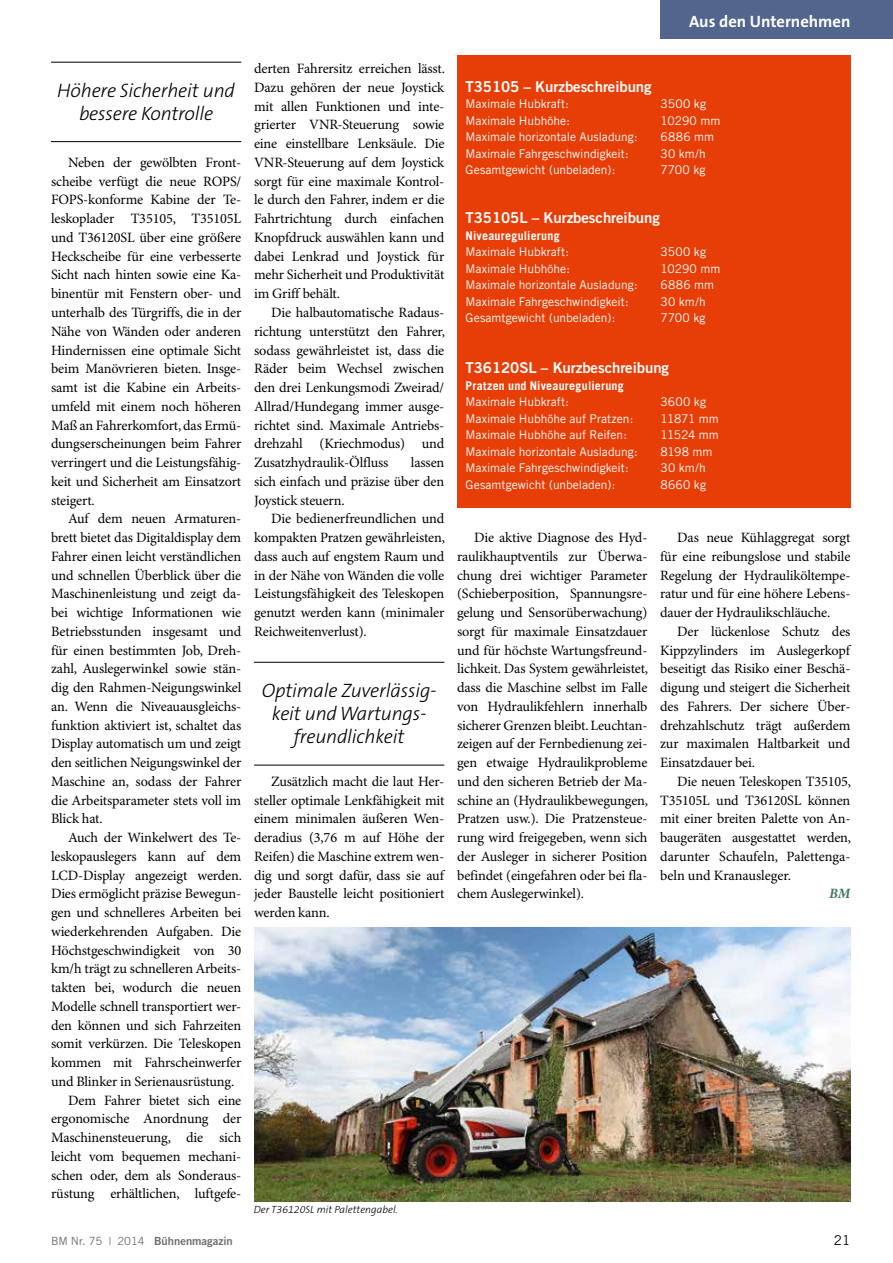
<style>
.page{position:relative;width:893px;height:1263px;background:#fff}
.page>*{position:absolute;margin:0;border:0;box-sizing:border-box;transform-origin:0 0}
.t1{font:italic 300 19.5px/23.4px "The Sans B3";letter-spacing:-.01em;color:#000;text-align:center}
.t2{font:700 16.5px "The Sans B7";color:#fff}
.t3{font:15px "Trade Gothic Bold Two";letter-spacing:-.005em;color:#fff}
.t4{font:14.25px/18.8px "Minion Pro";letter-spacing:-.01em;color:#000;text-align:justify}
.t5{font:italic 700 14.25px "Minion Pro";color:#3f765e}
.t6{font:13.5px "Trade Gothic";color:#000}
.t7{font:12px "Trade Gothic";color:#fff}
.t8{font:700 12px "Trade Gothic";letter-spacing:.02em;color:#fff}
.t9{font:11.25px "Trade Gothic Bold Two";color:#6e6e6e}
.t10{font:italic 300 10.5px "The Sans B3";color:#000}
.s1{font-family:"Trade Gothic"}
</style>
<div class="page">
<div style="left:660px;top:0;width:233px;height:39px;background:#51658d"></div>
<hr style="left:51px;top:62px;width:190px;height:1px;background:#000">
<hr style="left:51px;top:141px;width:190px;height:1px;background:#000">
<div style="left:457px;top:55px;width:393px;height:452px;background:#e73e07"></div>
<hr style="left:254px;top:662px;width:190px;height:1px;background:#000">
<hr style="left:254px;top:765px;width:190px;height:1px;background:#000">
<img style="left:254px;top:927px;width:596px;height:274px">
<p class="t2" style="left:689px;top:13px;width:163px">Aus den Unternehmen</p>
<h1 class="t1" style="left:57px;top:79px;width:179px">Höhere Sicherheit und bessere Kontrolle</h1>
<p class="t4" style="left:51px;top:154px;width:192px;text-indent:17px">Neben der gewölbten Front&shy;scheibe verfügt die neue ROPS/ FOPS-konforme Kabine der Te&shy;leskoplader T35105, T35105L und T36120SL über eine größere Heckscheibe für eine verbesserte Sicht nach hinten sowie eine Ka&shy;binentür mit Fenstern ober- und unterhalb des Türgriffs, die in der Nähe von Wänden oder anderen Hindernissen eine optimale Sicht beim Manövrieren bieten. Insge&shy;samt ist die Kabine ein Arbeits&shy;umfeld mit einem noch höheren Maß an Fahrerkomfort, das Ermü&shy;dungserscheinungen beim Fahrer verringert und die Leistungsfähig&shy;keit und Sicherheit am Einsatzort steigert.</p>
<p class="t4" style="left:51px;top:510px;width:192px;text-indent:17px">Auf dem neuen Armaturen&shy;brett bietet das Digitaldisplay dem Fahrer einen leicht verständlichen und schnellen Überblick über die Maschinenleistung und zeigt da&shy;bei wichtige Informationen wie Betriebsstunden insgesamt und für einen bestimmten Job, Dreh&shy;zahl, Auslegerwinkel sowie stän&shy;dig den Rahmen-Neigungswinkel an. Wenn die Niveauausgleichs&shy;funktion aktiviert ist, schaltet das Display automatisch um und zeigt den seitlichen Neigungswinkel der Maschine an, sodass der Fahrer die Arbeitsparameter stets voll im Blick hat.</p>
<p class="t4" style="left:68px;top:829px;width:175px">Auch der Winkelwert des Te-</p>
<p class="t4" style="left:51px;top:847px;width:192px">leskopauslegers kann auf dem</p>
<p class="t4" style="left:51px;top:866px;width:193px">LCD-Display angezeigt werden.</p>
<p class="t4" style="left:51px;top:885px;width:192px">Dies ermöglicht präzise Bewegun-</p>
<p class="t4" style="left:51px;top:904px;width:192px">gen und schnelleres Arbeiten bei</p>
<p class="t4" style="left:51px;top:922px;width:192px">wiederkehrenden Aufgaben. Die</p>
<p class="t4" style="left:51px;top:941px;width:192px">Höchstgeschwindigkeit von 30</p>
<p class="t4" style="left:51px;top:960px;width:192px">km/h trägt zu schnelleren Arbeits-</p>
<p class="t4" style="left:51px;top:979px;width:192px">takten bei, wodurch die neuen</p>
<p class="t4" style="left:51px;top:997px;width:192px">Modelle schnell transportiert wer-</p>
<p class="t4" style="left:51px;top:1016px;width:192px">den können und sich Fahrzeiten</p>
<p class="t4" style="left:51px;top:1035px;width:192px">somit verkürzen. Die Teleskopen</p>
<p class="t4" style="left:51px;top:1054px;width:192px">kommen mit Fahrscheinwerfer</p>
<p class="t4" style="left:51px;top:1072px;width:185px">und Blinker in Serienausrüstung.</p>
<p class="t4" style="left:68px;top:1091px;width:175px">Dem Fahrer bietet sich eine</p>
<p class="t4" style="left:51px;top:1110px;width:192px">ergonomische Anordnung der</p>
<p class="t4" style="left:51px;top:1129px;width:192px">Maschinensteuerung, die sich</p>
<p class="t4" style="left:51px;top:1147px;width:192px">leicht vom bequemen mechani-</p>
<p class="t4" style="left:51px;top:1166px;width:192px">schen oder, dem als Sonderaus-</p>
<p class="t4" style="left:51px;top:1185px;width:192px">rüstung erhältlichen, luftgefe-</p>
<p class="t4" style="left:254px;top:60px;width:193px">derten Fahrersitz erreichen lässt.<br>Dazu gehören der neue Joystick mit allen Funktionen und inte&shy;grierter VNR-Steuerung sowie eine einstellbare Lenksäule. Die VNR-Steuerung auf dem Joystick sorgt für eine maximale Kontrol&shy;le durch den Fahrer, indem er die Fahrtrichtung durch einfachen Knopfdruck auswählen kann und dabei Lenkrad und Joystick für mehr Sicherheit und Produktivität im Griff behält.</p>
<p class="t4" style="left:254px;top:304px;width:193px;text-indent:17px">Die halbautomatische Radaus&shy;richtung unterstützt den Fahrer, sodass gewährleistet ist, dass die Räder beim Wechsel zwischen den drei Lenkungsmodi Zweirad/ Allrad/Hundegang immer ausge&shy;richtet sind. Maximale Antriebs&shy;drehzahl (Kriechmodus) und Zusatzhydraulik-Ölfluss</p>
<p class="t4" style="left:254px;top:454px;width:192px;text-indent:157px">lassen sich einfach und präzise über den Joystick steuern.</p>
<p class="t4" style="left:254px;top:510px;width:193px;text-indent:17px">Die bedienerfreundlichen und kompakten Pratzen gewährleisten, dass auch auf engstem Raum und in der Nähe von Wänden die volle Leistungsfähigkeit des Teleskopen genutzt werden kann (minimaler Reichweitenverlust).</p>
<h1 class="t1" style="left:262px;top:679px;width:176px">Optimale Zuverlässig&shy;keit und Wartungs&shy;freundlichkeit</h1>
<p class="t4" style="left:254px;top:772px;width:192px;text-indent:17px">Zusätzlich macht die laut Her&shy;steller optimale Lenkfähigkeit mit einem minimalen äußeren Wen&shy;deradius (3,76 m auf Höhe der Reifen) die Maschine extrem wen&shy;dig und sorgt dafür, dass sie auf jeder Baustelle leicht positioniert werden kann.</p>
<p class="t3" style="left:466px;top:77px;width:188px">T35105 – Kurzbeschreibung</p>
<p class="t7" style="left:466px;top:97px;width:105px">Maximale Hubkraft:</p>
<p class="t7" style="left:661px;top:97px;width:47px">3500 kg</p>
<p class="t7" style="left:466px;top:113px;width:106px">Maximale Hubhöhe:</p>
<p class="t7" style="left:661px;top:113px;width:61px">10290 mm</p>
<p class="t7" style="left:466px;top:130px;width:174px">Maximale horizontale Ausladung:</p>
<p class="t7" style="left:661px;top:130px;width:55px">6886 mm</p>
<p class="t7" style="left:466px;top:146px;width:165px">Maximale Fahrgeschwindigkeit:</p>
<p class="t7" style="left:661px;top:146px;width:47px">30 km/h</p>
<p class="t7" style="left:466px;top:163px;width:152px">Gesamtgewicht (unbeladen):</p>
<p class="t7" style="left:661px;top:163px;width:46px">7700 kg</p>
<p class="t3" style="left:466px;top:209px;width:196px">T35105L – Kurzbeschreibung</p>
<p class="t8" style="left:466px;top:228px;width:96px">Niveauregulierung</p>
<p class="t7" style="left:466px;top:245px;width:105px">Maximale Hubkraft:</p>
<p class="t7" style="left:661px;top:245px;width:47px">3500 kg</p>
<p class="t7" style="left:466px;top:261px;width:106px">Maximale Hubhöhe:</p>
<p class="t7" style="left:661px;top:261px;width:61px">10290 mm</p>
<p class="t7" style="left:466px;top:278px;width:174px">Maximale horizontale Ausladung:</p>
<p class="t7" style="left:661px;top:278px;width:55px">6886 mm</p>
<p class="t7" style="left:466px;top:294px;width:165px">Maximale Fahrgeschwindigkeit:</p>
<p class="t7" style="left:661px;top:294px;width:47px">30 km/h</p>
<p class="t7" style="left:466px;top:311px;width:152px">Gesamtgewicht (unbeladen):</p>
<p class="t7" style="left:661px;top:311px;width:46px">7700 kg</p>
<p class="t3" style="left:466px;top:359px;width:205px">T36120SL – Kurzbeschreibung</p>
<p class="t8" style="left:466px;top:378px;width:160px">Pratzen und Niveauregulierung</p>
<p class="t7" style="left:466px;top:395px;width:105px">Maximale Hubkraft:</p>
<p class="t7" style="left:661px;top:395px;width:47px">3600 kg</p>
<p class="t7" style="left:466px;top:411px;width:169px">Maximale Hubhöhe auf Pratzen:</p>
<p class="t7" style="left:661px;top:411px;width:60px">11871 mm</p>
<p class="t7" style="left:466px;top:428px;width:163px">Maximale Hubhöhe auf Reifen:</p>
<p class="t7" style="left:661px;top:428px;width:60px">11524 mm</p>
<p class="t7" style="left:466px;top:444px;width:174px">Maximale horizontale Ausladung:</p>
<p class="t7" style="left:661px;top:444px;width:53px">8198 mm</p>
<p class="t7" style="left:466px;top:461px;width:165px">Maximale Fahrgeschwindigkeit:</p>
<p class="t7" style="left:661px;top:461px;width:47px">30 km/h</p>
<p class="t7" style="left:466px;top:477px;width:152px">Gesamtgewicht (unbeladen):</p>
<p class="t7" style="left:661px;top:477px;width:47px">8660 kg</p>
<p class="t4" style="left:457px;top:529px;width:193px;text-indent:17px">Die aktive Diagnose des Hyd&shy;raulikhauptventils zur Überwa&shy;chung drei wichtiger Parameter (Schieberposition, Spannungsre&shy;gelung und Sensorüberwachung) sorgt für maximale Einsatzdauer und für höchste Wartungsfreund&shy;lichkeit. Das System gewährleistet, dass die Maschine selbst im Falle von Hydraulikfehlern innerhalb sicherer Grenzen bleibt. Leuchtan&shy;zeigen auf der Fernbedienung zei&shy;gen etwaige Hydraulikprobleme und den sicheren Betrieb der Ma&shy;schine an (Hydraulikbewegungen, Pratzen usw.). Die Pratzensteue&shy;rung wird freigegeben, wenn sich der Ausleger in sicherer Position befindet (eingefahren oder bei fla&shy;chem Auslegerwinkel).</p>
<p class="t4" style="left:660px;top:529px;width:192px;text-indent:17px">Das neue Kühlaggregat sorgt für eine reibungslose und stabile Regelung der Hydrauliköltempe&shy;ratur und für eine höhere Lebens&shy;dauer der Hydraulikschläuche.</p>
<p class="t4" style="left:660px;top:622px;width:192px;text-indent:17px">Der lückenlose Schutz des Kippzylinders im Auslegerkopf beseitigt das Risiko einer Beschä&shy;digung und steigert die Sicherheit des Fahrers. Der sichere Über&shy;drehzahlschutz trägt außerdem zur maximalen Haltbarkeit und Einsatzdauer bei.</p>
<p class="t4" style="left:660px;top:772px;width:193px;text-indent:17px">Die neuen Teleskopen T35105, T35105L und T36120SL können mit einer breiten Palette von An&shy;baugeräten ausgestattet werden, darunter Schaufeln, Palettenga&shy;beln und Kranausleger.</p>
<p class="t5" style="left:829px;top:885px;width:23px">BM</p>
<p class="t10" style="left:254px;top:1204px;width:145px">Der T36120SL mit Palettengabel.</p>
<p class="t9" style="left:51px;top:1234px;width:183px"><span class="s1">BM Nr. 75 | 2014</span> Bühnenmagazin</p>
<p class="t6" style="left:834px;top:1232px;width:18px">21</p>
</div>
